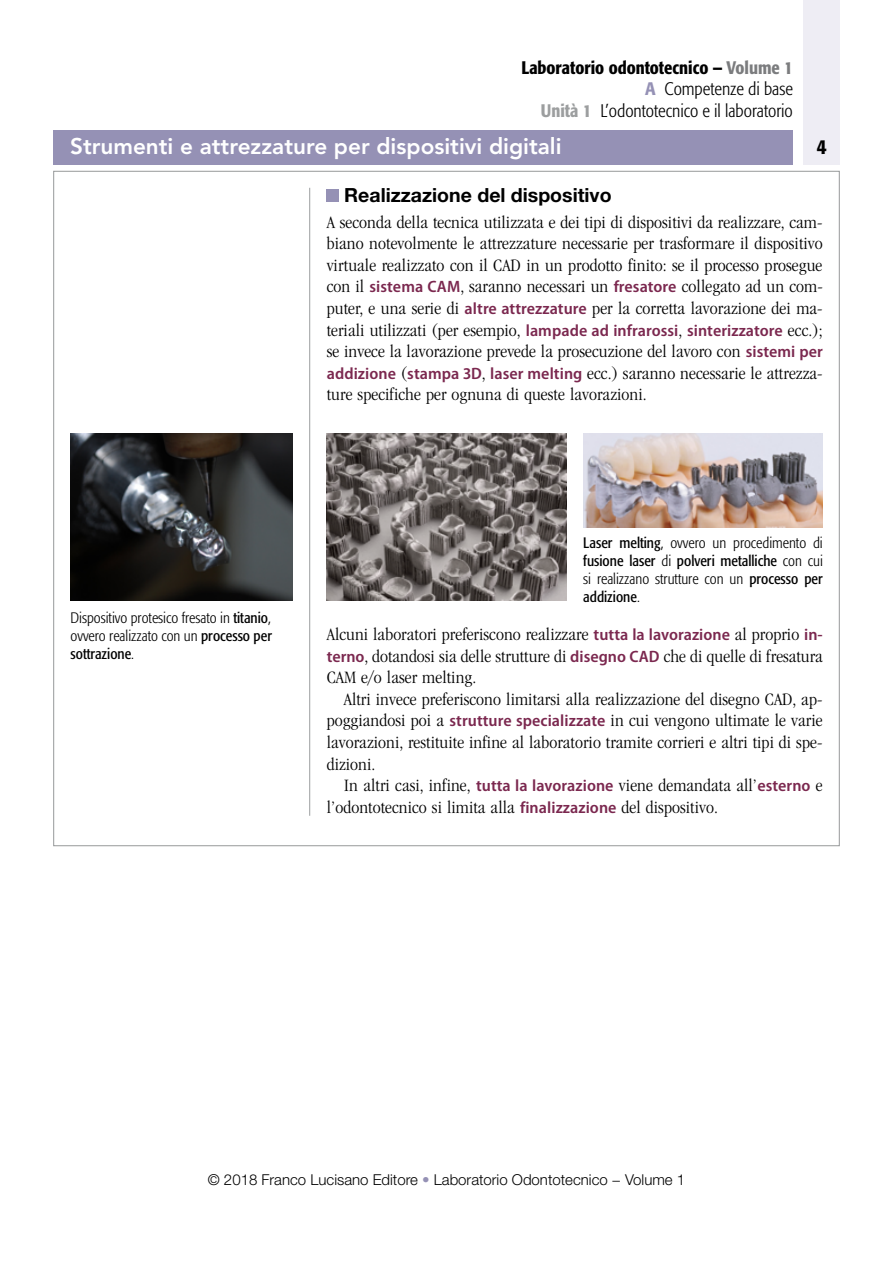
<style>
.page{position:relative;width:893px;height:1263px;background:#fff}
.page>*{position:absolute;margin:0;border:0;box-sizing:border-box;transform-origin:0 0}
.t1{font:800 22.5px "Avenir LT Std";color:#fff}
.t2{font:500 condensed 21px "Formata";color:#000}
.t3{font:700 19.5px "Helvetica Neue LT Std";color:#000}
.t4{font:300 condensed 18px/21.6px "ITC Garamond Std";letter-spacing:.005em;color:#000;text-align:justify;scale:1.05 1}
.t5{font:300 condensed 18px/21.6px "Formata";color:#000;text-align:right}
.t6{font:condensed 15px/18px "Formata";color:#000;text-align:justify}
.t7{font:300 condensed 15px/18px "Formata";color:#000;text-align:justify}
.t8{font:300 15px "Helvetica Neue LT Std";color:#000}
.s1{font-weight:500}
.s2{font-weight:500;color:#7b7c7e}
.s3{font-weight:500;color:#9591b5}
.s4{font-weight:500;color:#9c9e9f}
.s5{font-family:"Myriad Pro";font-weight:600;font-stretch:semi-condensed;font-size:16.5px;color:#7b284f}
.s6{font-weight:400}
.s7{font-weight:300}
.s8{color:#9591b5}
</style>
<div class="page">
<div style="left:53px;top:130px;width:740px;height:34px;background:#9591b5"></div>
<div style="left:804px;top:0;width:36px;height:164px;background:#eeedf4"></div>
<hr style="left:309px;top:188px;width:1px;height:628px;background:#9c9e9f">
<img style="left:70px;top:433px;width:223px;height:168px">
<img style="left:327px;top:433px;width:239px;height:168px">
<img style="left:583px;top:433px;width:240px;height:95px">
<div style="left:327px;top:190px;width:12px;height:12px;background:#9591b5"></div>
<p class="t5" style="left:521px;top:57px;width:273px"><span class="s1">Laboratorio odontotecnico −</span> <span class="s2">Volume 1<br></span><span class="s3">A</span> Competenze di base<br><span class="s4">Unità 1</span> L’odontotecnico e il laboratorio</p>
<p class="t1" style="left:70px;top:133px;width:493px">Strumenti e attrezzature per dispositivi digitali</p>
<p class="t2" style="left:817px;top:133px;width:12px">4</p>
<p class="t3" style="left:344px;top:183px;width:269px">Realizzazione del dispositivo</p>
<p class="t4" style="left:327px;top:211px;width:474px">A seconda della tecnica utilizzata e dei tipi di dispositivi da realizzare, cam&shy;biano notevolmente le attrezzature necessarie per trasformare il dispositivo virtuale realizzato con il CAD in un prodotto finito: se il processo prosegue con il <span class="s5">sistema CAM</span>, saranno necessari un <span class="s5">fresatore</span> collegato ad un com&shy;puter, e una serie di <span class="s5">altre attrezzature</span> per la corretta lavorazione dei ma&shy;teriali utilizzati (per esempio, <span class="s5">lampade ad infrarossi</span>, <span class="s5">sinterizzatore</span> ecc.); se invece la lavorazione prevede la prosecuzione del lavoro con <span class="s5">sistemi per addizione</span> (<span class="s5">stampa 3D</span>, <span class="s5">laser melting</span> ecc.) saranno necessarie le attrezza&shy;ture specifiche per ognuna di queste lavorazioni.</p>
<p class="t7" style="left:71px;top:609px;width:203px">Dispositivo protesico fresato in <span class="s6">titanio</span>, ovvero realizzato con un <span class="s6">processo per sottrazione</span>.</p>
<p class="t6" style="left:583px;top:534px;width:241px">Laser melting<span class="s7">, ovvero un procedimento di </span>fusione laser <span class="s7">di</span> polveri metalliche <span class="s7">con cui si realizzano strutture con un</span> processo per addizione<span class="s7">.</span></p>
<p class="t4" style="left:327px;top:623px;width:474px">Alcuni laboratori preferiscono realizzare <span class="s5">tutta la lavorazione</span> al proprio <span class="s5">in&shy;terno</span>, dotandosi sia delle strutture di <span class="s5">disegno CAD</span> che di quelle di fresatura CAM e/o laser melting.</p>
<p class="t4" style="left:327px;top:688px;width:474px;text-indent:17px">Altri invece preferiscono limitarsi alla realizzazione del disegno CAD, ap&shy;poggiandosi poi a <span class="s5">strutture specializzate</span> in cui vengono ultimate le varie lavorazioni, restituite infine al laboratorio tramite corrieri e altri tipi di spe&shy;dizioni.</p>
<p class="t4" style="left:327px;top:775px;width:474px;text-indent:17px">In altri casi, infine, <span class="s5">tutta la lavorazione</span> viene demandata all’<span class="s5">esterno</span> e l’odontotecnico si limita alla <span class="s5">finalizzazione</span> del dispositivo.</p>
<p class="t8" style="left:208px;top:1170px;width:479px">© 2018 Franco Lucisano Editore <span class="s8">•</span> Laboratorio Odontotecnico − Volume 1</p>
</div>
